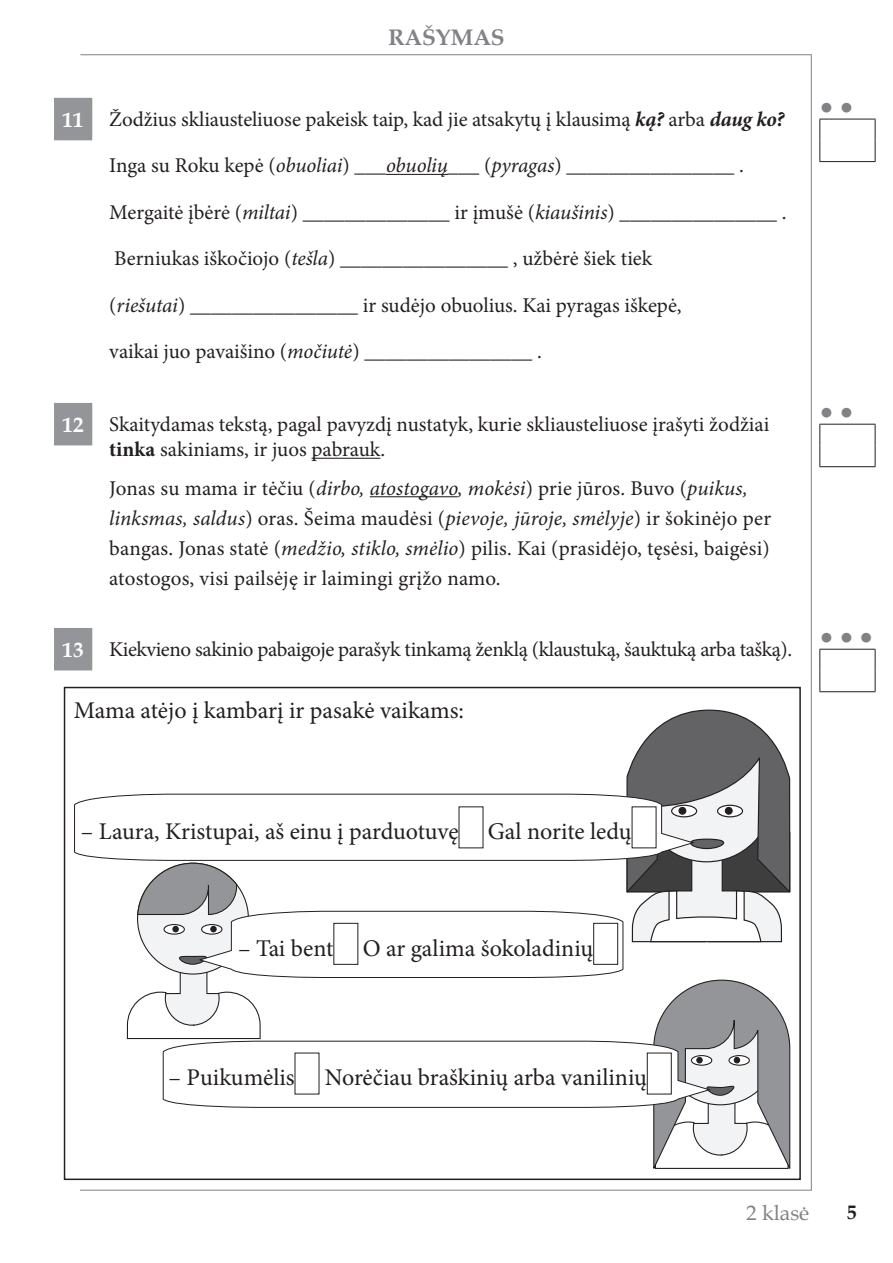
<style>
.page{position:relative;width:893px;height:1263px;background:#fff}
.page>*{position:absolute;margin:0;border:0;box-sizing:border-box;transform-origin:0 0}
.t1{font:24px "Minion Pro";letter-spacing:-.005em;color:#231f20}
.t2{font:700 22.5px "Book Antiqua";color:#808285}
.t3{font:22.5px "Arial";color:#808285}
.t4{font:21px/30px "Minion Pro";color:#231f20}
.t5{font:italic 21px "Minion Pro";letter-spacing:-.01em;color:#231f20}
.t6{font:21px "Minion Pro";letter-spacing:-.02em;color:#231f20}
.t7{font:21px "Book Antiqua";color:#808285}
.t8{font:700 19.5px "Book Antiqua";color:#231f20}
.s1{font-family:"Book Antiqua";font-weight:700;color:#fff}
.s2{font-weight:700;font-style:italic}
.s3{font-style:normal}
.s4{font-style:italic}
.s5{font-weight:700}
</style>
<div class="page">
<hr style="left:80px;top:54px;width:731px;height:1px;background:#808285">
<hr style="left:811px;top:54px;width:1px;height:1136px;background:#808285">
<hr style="left:80px;top:1190px;width:731px;height:1px;background:#808285">
<svg style="left:54px;top:98px;width:38px;height:572px"></svg>
<hr style="left:819px;top:119px;width:56px;height:1px;background:#231f20">
<svg style="left:819px;top:119px;width:1px;height:42px"></svg>
<svg style="left:875px;top:119px;width:1px;height:42px"></svg>
<hr style="left:819px;top:161px;width:56px;height:1px;background:#231f20">
<hr style="left:819px;top:424px;width:56px;height:1px;background:#231f20">
<svg style="left:819px;top:425px;width:1px;height:41px"></svg>
<svg style="left:875px;top:425px;width:1px;height:41px"></svg>
<hr style="left:819px;top:466px;width:56px;height:1px;background:#231f20">
<hr style="left:819px;top:649px;width:56px;height:1px;background:#231f20">
<svg style="left:819px;top:650px;width:1px;height:41px"></svg>
<svg style="left:875px;top:650px;width:1px;height:41px"></svg>
<hr style="left:819px;top:691px;width:56px;height:1px;background:#231f20">
<hr style="left:386px;top:174px;width:62px;height:1px;background:#231f20">
<hr style="left:312px;top:458px;width:68px;height:1px;background:#231f20">
<hr style="left:370px;top:496px;width:88px;height:1px;background:#231f20">
<svg style="left:626px;top:54px;width:165px;height:656px"></svg>
<svg style="left:73px;top:710px;width:718px;height:481px"></svg>
<div style="left:647px;top:1053px;width:25px;height:41px;border:1px solid #231f20"></div>
<p class="t2" style="left:388px;top:22px;width:118px">RAŠYMAS</p>
<p class="t4" style="left:63px;top:104px;width:723px"><span class="s1">11</span> Žodžius skliausteliuose pakeisk taip, kad jie atsakytų į klausimą <span class="s2">ką?</span> arba <span class="s2">daug ko?</span></p>
<p class="t5" style="left:109px;top:151px;width:636px"><span class="s3">Inga su Roku kepė (</span>obuoliai<span class="s3">)</span> ___obuolių___ <span class="s3">(</span>pyragas<span class="s3">)</span> ________________ <span class="s3">.</span></p>
<p class="t5" style="left:109px;top:198px;width:679px"><span class="s3">Mergaitė įbėrė (</span>miltai<span class="s3">)</span> ______________ <span class="s3">ir įmušė (</span>kiaušinis<span class="s3">)</span> _______________ <span class="s3">.</span></p>
<p class="t4" style="left:114px;top:244px;width:540px">Berniukas iškočiojo (<span class="s4">tešla</span>) <span class="s4">________________</span> , užbėrė šiek tiek</p>
<p class="t4" style="left:109px;top:290px;width:574px">(<span class="s4">riešutai</span>) <span class="s4">________________</span> ir sudėjo obuolius. Kai pyragas iškepė,</p>
<p class="t5" style="left:109px;top:337px;width:434px"><span class="s3">vaikai juo pavaišino (</span>močiutė<span class="s3">)</span> ________________ <span class="s3">.</span></p>
<p class="t4" style="left:109px;top:412px;width:661px;line-height:25.2px;text-indent:-47px"><span class="s1">12</span> Skaitydamas tekstą, pagal pavyzdį nustatyk, kurie skliausteliuose įrašyti žodžiai <span class="s5">tinka</span> sakiniams, ir juos pabrauk.</p>
<p class="t4" style="left:109px;top:473px;width:663px">Jonas su mama ir tėčiu (<span class="s4">dirbo, atostogavo, mokėsi</span>) prie jūros. Buvo (<span class="s4">puikus, linksmas, saldus</span>) oras. Šeima maudėsi (<span class="s4">pievoje, jūroje, smėlyje</span>) ir šokinėjo per bangas. Jonas statė (<span class="s4">medžio, stiklo, smėlio</span>) pilis. Kai (prasidėjo, tęsėsi, baigėsi) atostogos, visi pailsėję ir laimingi grįžo namo.</p>
<p class="t6" style="left:63px;top:635px;width:731px"><span class="s1">13</span> Kiekvieno sakinio pabaigoje parašyk tinkamą ženklą (klaustuką, šauktuką arba tašką).</p>
<p class="t1" style="left:74px;top:695px;width:392px">Mama atėjo į kambarį ir pasakė vaikams:</p>
<p class="t3" style="left:820px;top:92px;width:35px">● ●</p>
<p class="t3" style="left:820px;top:397px;width:35px">● ●</p>
<p class="t3" style="left:820px;top:622px;width:55px">● ● ●</p>
<p class="t1" style="left:81px;top:815px;width:552px">– Laura, Kristupai, aš einu į parduotuvę Gal norite ledų</p>
<p class="t1" style="left:238px;top:932px;width:357px">– Tai bent O ar galima šokoladinių</p>
<p class="t1" style="left:169px;top:1062px;width:127px">– Puikumėlis</p>
<p class="t1" style="left:325px;top:1062px;width:324px">Norėčiau braškinių arba vanilinių</p>
<p class="t7" style="left:746px;top:1198px;width:64px">2 klasė</p>
<p class="t8" style="left:847px;top:1199px;width:11px">5</p>
</div>
